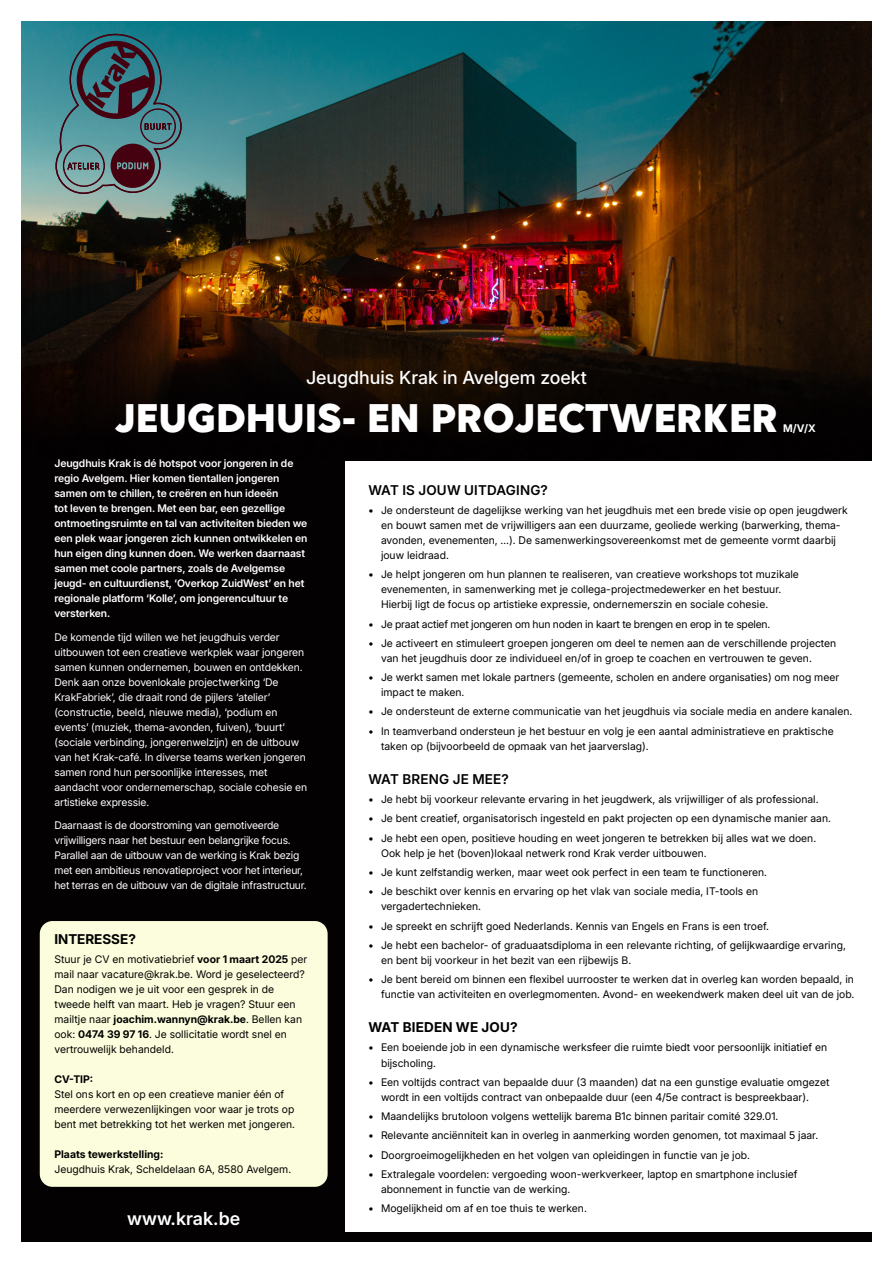
<style>
.page{position:relative;width:893px;height:1263px;background:#fff}
.page>*{position:absolute;margin:0;border:0;box-sizing:border-box;transform-origin:0 0}
.t1{font:900 43.5px "Skyline Sans";color:#fff}
.t2{font:500 18px "Inter 18 pt";color:#fff}
.t3{font:600 18px "Inter 18 pt";color:#fff}
.t4{font:600 13.5px "Inter 18 pt";letter-spacing:.015em;color:#000}
.t5{font:700 13.5px "Inter 18 pt";color:#000}
.t6{font:10.5px/15px "Inter 18 pt";color:#000}
.t7{font:10.5px/15px "Inter 18 pt";letter-spacing:-.01em;color:#fff}
.t8{font:600 10.5px/15px "Inter 18 pt";letter-spacing:-.01em;color:#fff}
.t9{font:10.5px "Inter 18 pt";letter-spacing:-.02em;color:#000}
.t10{font:700 10.5px "Inter 18 pt";color:#000}
.t11{font:700 10.5px "Inter 18 pt";color:#fff}
.s1{font-weight:700}
</style>
<div class="page">
<img style="left:21px;top:21px;width:851px;height:439px">
<svg style="left:55px;top:34px;width:127px;height:160px"></svg>
<div style="left:21px;top:460px;width:324px;height:777px;background:#030102"></div>
<div style="left:40px;top:921px;width:288px;height:266px;background:#fcfddc;border-radius:13px"></div>
<div style="left:21px;top:1232px;width:851px;height:10px;background:#030102"></div>
<h2 class="t2" style="left:306px;top:364px;width:282px">Jeugdhuis Krak in Avelgem zoekt</h2>
<h1 class="t1" style="left:115px;top:392px;width:665px">JEUGDHUIS- EN PROJECTWERKER</h1>
<p class="t11" style="left:783px;top:421px;width:34px">M/V/X</p>
<p class="t8" style="left:54px;top:456px;width:255px">Jeugdhuis Krak is dé hotspot voor jongeren in de regio Avelgem. Hier komen tientallen jongeren samen om te chillen, te creëren en hun ideeën<br>tot leven te brengen. Met een bar, een gezellige ontmoetingsruimte en tal van activiteiten bieden we een plek waar jongeren zich kunnen ontwikkelen en hun eigen ding kunnen doen. We werken daarnaast samen met coole partners, zoals de Avelgemse jeugd- en cultuurdienst, ‘Overkop ZuidWest’ en het regionale platform ‘Kolle’, om jongerencultuur te versterken.</p>
<p class="t7" style="left:54px;top:629px;width:254px">De komende tijd willen we het jeugdhuis verder uitbouwen tot een creatieve werkplek waar jongeren samen kunnen ondernemen, bouwen en ontdekken.<br>Denk aan onze bovenlokale projectwerking ‘De KrakFabriek’, die draait rond de pijlers ‘atelier’ (constructie, beeld, nieuwe media), ‘podium en events’ (muziek, thema-avonden, fuiven), ‘buurt’ (sociale verbinding, jongerenwelzijn) en de uitbouw van het Krak-café. In diverse teams werken jongeren samen rond hun persoonlijke interesses, met aandacht voor ondernemerschap, sociale cohesie en artistieke expressie.</p>
<p class="t7" style="left:54px;top:818px;width:254px">Daarnaast is de doorstroming van gemotiveerde vrijwilligers naar het bestuur een belangrijke focus.<br>Parallel aan de uitbouw van de werking is Krak bezig met een ambitieus renovatieproject voor het interieur, het terras en de uitbouw van de digitale infrastructuur.</p>
<p class="t5" style="left:54px;top:929px;width:83px">INTERESSE?</p>
<p class="t6" style="left:54px;top:952px;width:254px">Stuur je CV en motivatiebrief <span class="s1">voor 1 maart 2025</span> per mail naar vacature@krak.be. Word je geselecteerd?<br>Dan nodigen we je uit voor een gesprek in de tweede helft van maart. Heb je vragen? Stuur een mailtje naar <span class="s1">joachim.wannyn@krak.be</span>. Bellen kan ook: <span class="s1">0474 39 97 16</span>. Je sollicitatie wordt snel en vertrouwelijk behandeld.</p>
<p class="t10" style="left:54px;top:1072px;width:40px">CV-TIP:</p>
<p class="t6" style="left:54px;top:1087px;width:242px">Stel ons kort en op een creatieve manier één of meerdere verwezenlijkingen voor waar je trots op bent met betrekking tot het werken met jongeren.</p>
<p class="t10" style="left:54px;top:1147px;width:111px">Plaats tewerkstelling:</p>
<p class="t6" style="left:54px;top:1162px;width:238px">Jeugdhuis Krak, Scheldelaan 6A, 8580 Avelgem.</p>
<h2 class="t3" style="left:127px;top:1204px;width:115px">www.krak.be</h2>
<p class="t4" style="left:368px;top:480px;width:181px">WAT IS JOUW UITDAGING?</p>
<p class="t6" style="left:381px;top:502px;width:468px;text-indent:-13px">• Je ondersteunt de dagelijkse werking van het jeugdhuis met een brede visie op open jeugdwerk en bouwt samen met de vrijwilligers aan een duurzame, geoliede werking (barwerking, thema&shy;avonden, evenementen, …). De samenwerkingsovereenkomst met de gemeente vormt daarbij jouw leidraad.</p>
<p class="t6" style="left:381px;top:567px;width:419px;text-indent:-13px">• Je helpt jongeren om hun plannen te realiseren, van creatieve workshops tot muzikale evenementen, in samenwerking met je collega-projectmedewerker en het bestuur.<br>Hierbij ligt de focus op artistieke expressie, ondernemerszin en sociale cohesie.</p>
<p class="t9" style="left:368px;top:616px;width:404px">• Je praat actief met jongeren om hun noden in kaart te brengen en erop in te spelen.</p>
<p class="t6" style="left:381px;top:635px;width:457px;text-indent:-13px">• Je activeert en stimuleert groepen jongeren om deel te nemen aan de verschillende projecten van het jeugdhuis door ze individueel en/of in groep te coachen en vertrouwen te geven.</p>
<p class="t6" style="left:381px;top:670px;width:460px;text-indent:-13px">• Je werkt samen met lokale partners (gemeente, scholen en andere organisaties) om nog meer impact te maken.</p>
<p class="t6" style="left:368px;top:704px;width:486px">• Je ondersteunt de externe communicatie van het jeugdhuis via sociale media en andere kanalen.</p>
<p class="t6" style="left:381px;top:723px;width:454px;text-indent:-13px">• In teamverband ondersteun je het bestuur en volg je een aantal administratieve en praktische taken op (bijvoorbeeld de opmaak van het jaarverslag).</p>
<p class="t4" style="left:368px;top:769px;width:142px">WAT BRENG JE MEE?</p>
<p class="t6" style="left:368px;top:791px;width:452px">• Je hebt bij voorkeur relevante ervaring in het jeugdwerk, als vrijwilliger of als professional.</p>
<p class="t6" style="left:368px;top:811px;width:464px">• Je bent creatief, organisatorisch ingesteld en pakt projecten op een dynamische manier aan.</p>
<p class="t6" style="left:381px;top:830px;width:437px;text-indent:-13px">• Je hebt een open, positieve houding en weet jongeren te betrekken bij alles wat we doen.<br>Ook help je het (boven)lokaal netwerk rond Krak verder uitbouwen.</p>
<p class="t6" style="left:368px;top:864px;width:400px">• Je kunt zelfstandig werken, maar weet ook perfect in een team te functioneren.</p>
<p class="t6" style="left:381px;top:884px;width:379px;text-indent:-13px">• Je beschikt over kennis en ervaring op het vlak van sociale media, IT-tools en vergadertechnieken.</p>
<p class="t6" style="left:368px;top:918px;width:402px">• Je spreekt en schrijft goed Nederlands. Kennis van Engels en Frans is een troef.</p>
<p class="t6" style="left:381px;top:937px;width:467px;text-indent:-13px">• Je hebt een bachelor- of graduaatsdiploma in een relevante richting, of gelijkwaardige ervaring, en bent bij voorkeur in het bezit van een rijbewijs B.</p>
<p class="t6" style="left:368px;top:971px;width:488px;text-align:right">• Je bent bereid om binnen een flexibel uurrooster te werken dat in overleg kan worden bepaald, in functie van activiteiten en overlegmomenten. Avond- en weekendwerk maken deel uit van de job.</p>
<p class="t5" style="left:368px;top:1017px;width:151px">WAT BIEDEN WE JOU?</p>
<p class="t6" style="left:381px;top:1040px;width:448px;text-indent:-13px">• Een boeiende job in een dynamische werksfeer die ruimte biedt voor persoonlijk initiatief en bijscholing.</p>
<p class="t6" style="left:381px;top:1074px;width:450px;text-indent:-13px">• Een voltijds contract van bepaalde duur (3 maanden) dat na een gunstige evaluatie omgezet wordt in een voltijds contract van onbepaalde duur (een 4/5e contract is bespreekbaar).</p>
<p class="t6" style="left:368px;top:1108px;width:412px">• Maandelijks brutoloon volgens wettelijk barema B1c binnen paritair comité 329.01.</p>
<p class="t6" style="left:368px;top:1128px;width:452px">• Relevante anciënniteit kan in overleg in aanmerking worden genomen, tot maximaal 5 jaar.</p>
<p class="t6" style="left:368px;top:1147px;width:383px">• Doorgroeimogelijkheden en het volgen van opleidingen in functie van je job.</p>
<p class="t6" style="left:381px;top:1166px;width:418px;text-indent:-13px">• Extralegale voordelen: vergoeding woon-werkverkeer, laptop en smartphone inclusief abonnement in functie van de werking.</p>
<p class="t6" style="left:368px;top:1200px;width:220px">• Mogelijkheid om af en toe thuis te werken.</p>
</div>
